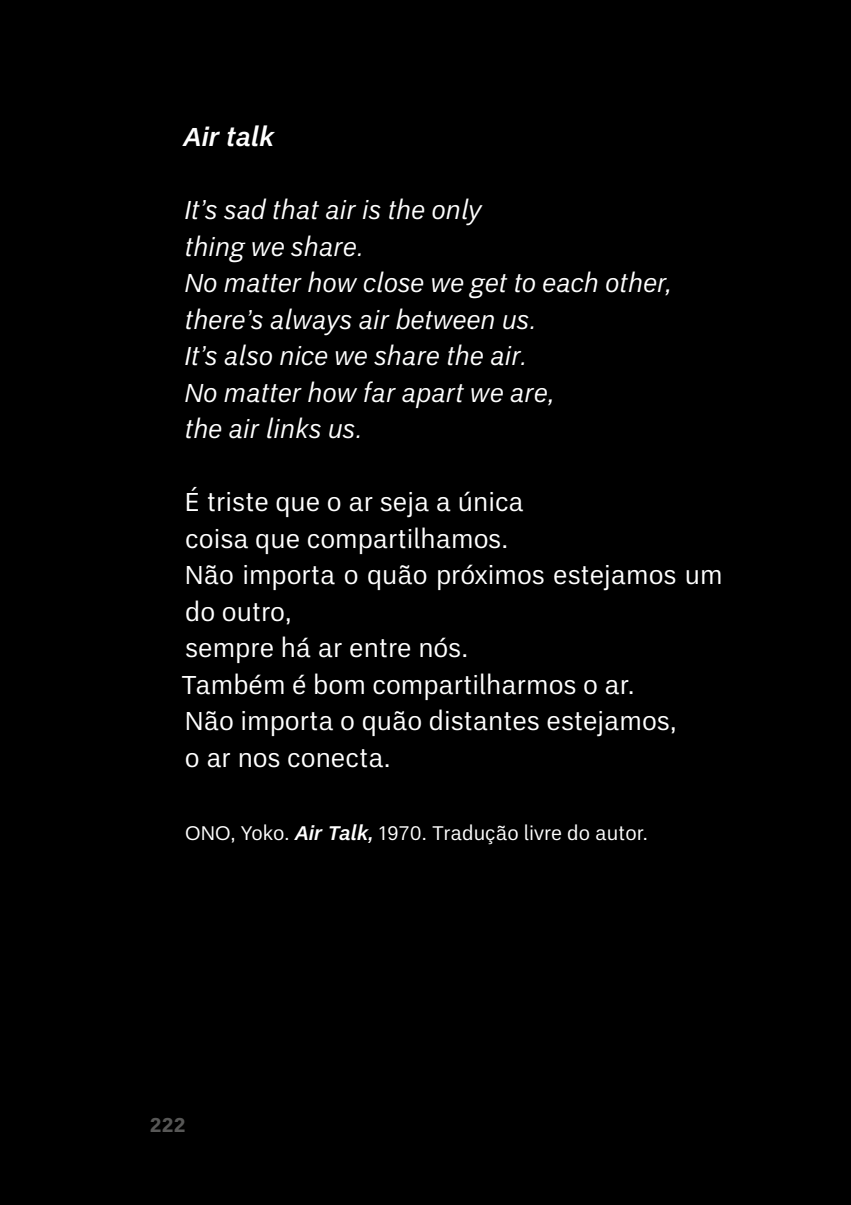
<style>
.page{position:relative;width:851px;height:1205px;background:#fff}
.page>*{position:absolute;margin:0;border:0;box-sizing:border-box;transform-origin:0 0}
.p4_quote{font:26.25px/36.5px "Un B Pro";color:#fff}
.p4_quote-2{font:italic 26.25px "Un B Pro";color:#fff}
.p4_quote-3{font:italic 700 26.25px "Un B Pro";color:#fff}
.p_Citação_AUTOR{font:20px "Un B Pro";color:#fff}
.t1{font:700 20px "Un B Pro";color:#575756}
.s1{font-weight:700;font-style:italic}
</style>
<div class="page">
<div style="left:0;top:0;width:850px;height:1205px;background:#000"></div>
<hr style="left:850px;top:0;width:1px;height:1205px;background:#000">
<p class="p4_quote-3" style="left:183px;top:122px;width:93px">Air talk</p>
<p class="p4_quote-2" style="left:184px;top:195px;width:299px">It’s sad that air is the only</p>
<p class="p4_quote-2" style="left:184px;top:231px;width:181px">thing we share.</p>
<p class="p4_quote-2" style="left:184px;top:268px;width:489px">No matter how close we get to each other,</p>
<p class="p4_quote-2" style="left:184px;top:304px;width:353px">there’s always air between us.</p>
<p class="p4_quote-2" style="left:184px;top:341px;width:344px">It’s also nice we share the air.</p>
<p class="p4_quote-2" style="left:184px;top:377px;width:372px">No matter how far apart we are,</p>
<p class="p4_quote-2" style="left:184px;top:414px;width:179px">the air links us.</p>
<p class="p4_quote" style="left:185px;top:484px;width:340px">É triste que o ar seja a única</p>
<p class="p4_quote" style="left:185px;top:520px;width:325px">coisa que compartilhamos.</p>
<p class="p4_quote" style="left:185px;top:557px;width:539px">Não importa o quão próximos estejamos um do outro,</p>
<p class="p4_quote" style="left:185px;top:630px;width:285px">sempre há ar entre nós.</p>
<p class="p4_quote" style="left:182px;top:666px;width:454px">Também é bom compartilharmos o ar.</p>
<p class="p4_quote" style="left:185px;top:703px;width:493px">Não importa o quão distantes estejamos,</p>
<p class="p4_quote" style="left:185px;top:739px;width:208px">o ar nos conecta.</p>
<p class="p_Citação_AUTOR" style="left:185px;top:821px;width:464px">ONO, Yoko. <span class="s1">Air Talk,</span> 1970. Tradução livre do autor.</p>
<p class="t1" style="left:150px;top:1113px;width:37px">222</p>
</div>
